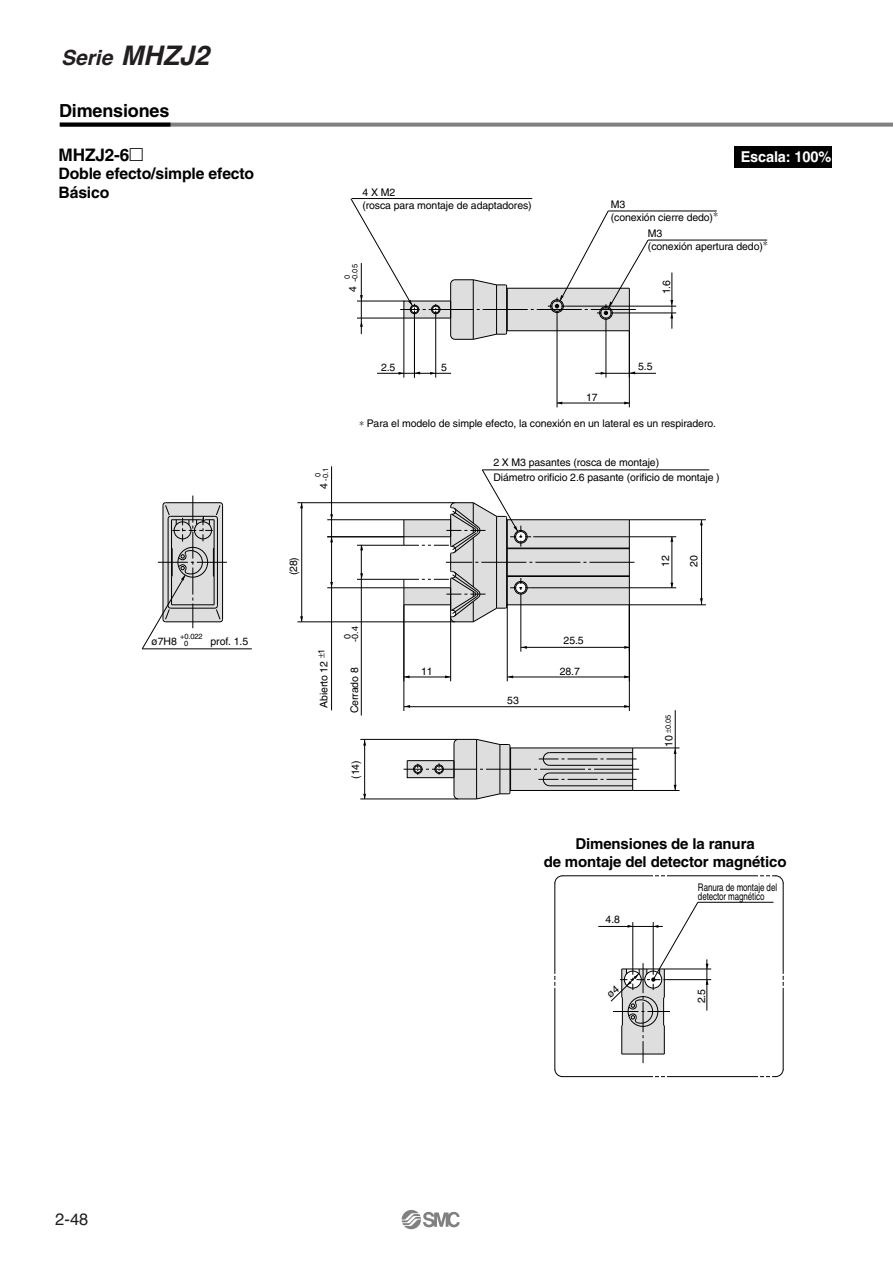
<style>
.page{position:relative;width:893px;height:1263px;background:#fff}
.page>*{position:absolute;margin:0;border:0;box-sizing:border-box;transform-origin:0 0}
.t1{font:italic 700 21px "Helvetica";color:#231f20}
.t2{font:700 18px "Helvetica";letter-spacing:-.01em;color:#000}
.t3{font:700 17.25px "Helvetica";letter-spacing:-.01em;color:#000}
.t4{font:16.5px "Helvetica";color:#231f20}
.t5{font:700 15.75px/18.8px "Helvetica";letter-spacing:-.01em;color:#000}
.t6{font:700 15px/18px "Helvetica";letter-spacing:-.01em;color:#000;text-align:center}
.t7{font:700 15px "Helvetica";letter-spacing:-.01em;color:#fff}
.t8{font:10.5px/12.8px "Helvetica";letter-spacing:-.01em;color:#000}
.t9{font:10.5px/9px "Helvetica";letter-spacing:-.01em;color:#000;scale:.76 1}
.t10{font:9px/7.5px "Helvetica";color:#000}
.t11{font:7.5px/7.5px "Helvetica";letter-spacing:-.01em;color:#000}
.s1{font-size:27px}
.s2{font-family:"European Pi Three";font-weight:400}
.s3{font-size:10.5px}
</style>
<div class="page">
<svg style="left:170px;top:123px;width:722px;height:4px;background:#8b8b8b"></svg>
<svg style="left:60px;top:123px;width:110px;height:4px"></svg>
<svg style="left:360px;top:573px;width:3px;height:6px"></svg>
<hr style="left:648px;top:240px;width:119px;height:1px;background:#000">
<hr style="left:608px;top:211px;width:108px;height:1px;background:#000">
<hr style="left:142px;top:649px;width:110px;height:1px;background:#000">
<hr style="left:482px;top:470px;width:227px;height:1px;background:#000">
<hr style="left:361px;top:545px;width:1px;height:171px;background:#000">
<hr style="left:357px;top:579px;width:47px;height:1px;background:#000">
<hr style="left:357px;top:545px;width:47px;height:1px;background:#000">
<hr style="left:331px;top:466px;width:1px;height:244px;background:#000">
<hr style="left:327px;top:587px;width:77px;height:1px;background:#000">
<hr style="left:327px;top:519px;width:77px;height:1px;background:#000">
<hr style="left:327px;top:536px;width:77px;height:1px;background:#000">
<hr style="left:377px;top:373px;width:74px;height:1px;background:#000">
<hr style="left:403px;top:318px;width:1px;height:60px;background:#000">
<hr style="left:414px;top:315px;width:1px;height:63px;background:#000">
<hr style="left:435px;top:315px;width:1px;height:63px;background:#000">
<hr style="left:675px;top:710px;width:1px;height:80px;background:#000">
<hr style="left:632px;top:748px;width:47px;height:1px;background:#000">
<hr style="left:632px;top:790px;width:47px;height:1px;background:#000">
<hr style="left:364px;top:739px;width:1px;height:60px;background:#000">
<hr style="left:360px;top:739px;width:98px;height:1px;background:#000">
<hr style="left:360px;top:799px;width:98px;height:1px;background:#000">
<hr style="left:671px;top:537px;width:1px;height:51px;background:#000">
<hr style="left:533px;top:536px;width:143px;height:1px;background:#000">
<hr style="left:530px;top:587px;width:146px;height:1px;background:#000">
<hr style="left:521px;top:647px;width:108px;height:1px;background:#000">
<hr style="left:520px;top:599px;width:1px;height:53px;background:#000">
<hr style="left:404px;top:677px;width:46px;height:1px;background:#000">
<hr style="left:450px;top:605px;width:1px;height:76px;background:#000">
<hr style="left:404px;top:706px;width:225px;height:1px;background:#000">
<hr style="left:403px;top:605px;width:1px;height:106px;background:#000">
<hr style="left:629px;top:605px;width:1px;height:106px;background:#000">
<hr style="left:701px;top:520px;width:1px;height:85px;background:#000">
<hr style="left:629px;top:519px;width:76px;height:1px;background:#000">
<hr style="left:629px;top:605px;width:76px;height:1px;background:#000">
<hr style="left:301px;top:503px;width:1px;height:119px;background:#000">
<hr style="left:297px;top:622px;width:158px;height:1px;background:#000">
<hr style="left:297px;top:502px;width:158px;height:1px;background:#000">
<hr style="left:595px;top:373px;width:61px;height:1px;background:#000">
<hr style="left:605px;top:322px;width:1px;height:56px;background:#000">
<hr style="left:557px;top:403px;width:72px;height:1px;background:#000">
<hr style="left:629px;top:331px;width:1px;height:76px;background:#000">
<hr style="left:556px;top:316px;width:1px;height:91px;background:#000">
<hr style="left:671px;top:273px;width:1px;height:56px;background:#000">
<hr style="left:566px;top:306px;width:110px;height:1px;background:#000">
<hr style="left:614px;top:313px;width:62px;height:1px;background:#000">
<hr style="left:507px;top:677px;width:122px;height:1px;background:#000">
<hr style="left:507px;top:605px;width:1px;height:76px;background:#000">
<svg style="left:403px;top:739px;width:236px;height:61px"></svg>
<svg style="left:403px;top:469px;width:231px;height:154px"></svg>
<svg style="left:350px;top:198px;width:299px;height:142px"></svg>
<svg style="left:141px;top:496px;width:86px;height:154px"></svg>
<div style="left:734px;top:147px;width:97px;height:21px;background:#000"></div>
<svg style="left:401px;top:1210px;width:58px;height:19px"></svg>
<svg style="left:554px;top:875px;width:229px;height:202px"></svg>
<h1 class="t1" style="left:61px;top:49px;width:150px">Serie <span class="s1">MHZJ2</span></h1>
<h2 class="t2" style="left:59px;top:104px;width:112px">Dimensiones</h2>
<h3 class="t3" style="left:59px;top:148px;width:87px">MHZJ2-6<span class="s2">-</span></h3>
<h3 class="t5" style="left:59px;top:166px;width:197px">Doble efecto/simple efecto<br>Básico</h3>
<p class="t11" style="left:184px;top:633px;width:20px;text-indent:-4px">+0.022<br>0</p>
<p class="t8" style="left:151px;top:636px;width:27px">ø7H8</p>
<p class="t8" style="left:210px;top:636px;width:39px">prof. 1.5</p>
<p class="t8" style="left:362px;top:187px;width:171px">4 X M2<br>(rosca para montaje de adaptadores)</p>
<p class="t8" style="left:610px;top:199px;width:109px">M3<br>(conexión cierre dedo)∗</p>
<h3 class="t7" style="left:740px;top:152px;width:92px">Escala: 100%</h3>
<p class="t8" style="left:648px;top:228px;width:122px">M3<br>(conexión apertura dedo)∗</p>
<p class="t11" style="left:344px;top:282px;width:20px;text-indent:3px;rotate:-90deg">0 -0.05</p>
<p class="t8" style="left:347px;top:292px;width:7px;rotate:-90deg">4</p>
<p class="t8" style="left:661px;top:294px;width:16px;rotate:-90deg">1.6</p>
<p class="t8" style="left:381px;top:362px;width:16px">2.5</p>
<p class="t8" style="left:441px;top:362px;width:7px">5</p>
<p class="t8" style="left:638px;top:361px;width:16px">5.5</p>
<p class="t8" style="left:586px;top:392px;width:13px">17</p>
<p class="t11" style="left:315px;top:481px;width:14px;text-align:center;rotate:-90deg">0 -0.1</p>
<p class="t8" style="left:318px;top:489px;width:7px;rotate:-90deg">4</p>
<p class="t8" style="left:359px;top:418px;width:358px">∗ Para el modelo de simple efecto, la conexión en un lateral es un respiradero.</p>
<p class="t8" style="left:493px;top:456px;width:228px;line-height:15px">2 X M3 pasantes (rosca de montaje)<br>Diámetro orificio 2.6 pasante (orificio de montaje )</p>
<p class="t8" style="left:288px;top:575px;width:20px;rotate:-90deg">(28)</p>
<p class="t8" style="left:660px;top:567px;width:13px;rotate:-90deg">12</p>
<p class="t8" style="left:688px;top:567px;width:13px;rotate:-90deg">20</p>
<p class="t8" style="left:318px;top:708px;width:61px;rotate:-90deg">Abierto 12 <sup>1</sup></p>
<p class="t10" style="left:344px;top:642px;width:17px;rotate:-90deg">0 -0.4</p>
<p class="t8" style="left:349px;top:713px;width:47px;rotate:-90deg">Cerrado 8</p>
<p class="t8" style="left:350px;top:779px;width:20px;rotate:-90deg">(14)</p>
<p class="t8" style="left:563px;top:635px;width:22px">25.5</p>
<p class="t8" style="left:421px;top:666px;width:13px">11</p>
<p class="t8" style="left:559px;top:666px;width:22px">28.7</p>
<p class="t8" style="left:507px;top:695px;width:13px">53</p>
<p class="t11" style="left:665px;top:747px;width:34px;rotate:-90deg"><span class="s3">10</span> 0.05</p>
<h3 class="t6" style="left:543px;top:836px;width:244px">Dimensiones de la ranura<br>de montaje del detector magnético</h3>
<p class="t8" style="left:605px;top:914px;width:16px">4.8</p>
<p class="t9" style="left:698px;top:884px;width:106px">Ranura de montaje del detector magnético</p>
<p class="t8" style="left:696px;top:1003px;width:16px;rotate:-90deg">2.5</p>
<h3 class="t4" style="left:55px;top:1213px;width:35px">2-48</h3>
</div>
